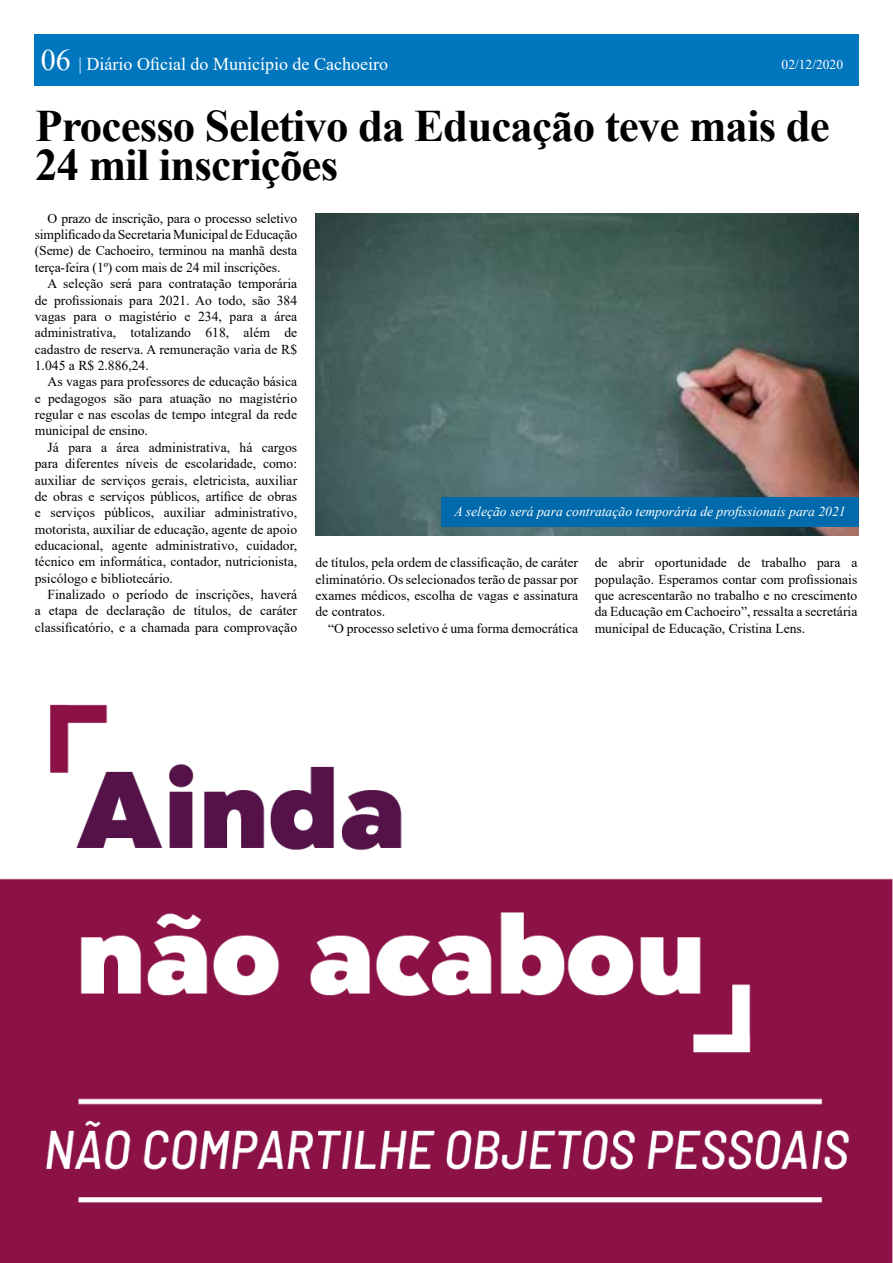
<style>
.page{position:relative;width:893px;height:1263px;background:#fff}
.page>*{position:absolute;margin:0;border:0;box-sizing:border-box;transform-origin:0 0}
.t1{font:700 45px/39px "Times New Roman";letter-spacing:-.02em;color:#000}
.t2{font:18px "Times New Roman";color:#fff}
.t3{font:13.65px/16.4px "Times New Roman";color:#000;text-align:justify}
.t4{font:italic 13.65px "Times New Roman";color:#fff}
.t5{font:13.5px "Times New Roman";color:#fff}
.s1{font-size:30px}
</style>
<div class="page">
<div style="left:34px;top:34px;width:825px;height:52px;background:#0076be"></div>
<img style="left:315px;top:213px;width:543px;height:323px">
<div style="left:441px;top:497px;width:417px;height:30px;background:#006aac"></div>
<img style="left:0;top:704px;width:893px;height:559px">
<h2 class="t2" style="left:41px;top:52px;width:349px"><span class="s1">06</span> | Diário Oficial do Município de Cachoeiro</h2>
<p class="t5" style="left:782px;top:54px;width:63px">02/12/2020</p>
<h1 class="t1" style="left:35px;top:105px;width:796px">Processo Seletivo da Educação teve mais de<br>24 mil inscrições</h1>
<p class="t3" style="left:35px;top:209px;width:264px;text-indent:13px">O prazo de inscrição, para o processo seletivo simplificado da Secretaria Municipal de Educação (Seme) de Cachoeiro, terminou na manhã desta terça-feira (1º) com mais de 24 mil inscrições.</p>
<p class="t3" style="left:35px;top:275px;width:264px;text-indent:13px">A seleção será para contratação temporária de profissionais para 2021. Ao todo, são 384 vagas para o magistério e 234, para a área administrativa, totalizando 618, além de cadastro de reserva. A remuneração varia de R$ 1.045 a R$ 2.886,24.</p>
<p class="t3" style="left:35px;top:373px;width:264px;text-indent:13px">As vagas para professores de educação básica e pedagogos são para atuação no magistério regular e nas escolas de tempo integral da rede municipal de ensino.</p>
<p class="t3" style="left:35px;top:439px;width:264px;text-indent:13px">Já para a área administrativa, há cargos para diferentes níveis de escolaridade, como: auxiliar de serviços gerais, eletricista, auxiliar de obras e serviços públicos, artífice de obras e serviços públicos, auxiliar administrativo, motorista, auxiliar de educação, agente de apoio educacional, agente administrativo, cuidador, técnico em informática, contador, nutricionista, psicólogo e bibliotecário.</p>
<p class="t3" style="left:35px;top:586px;width:264px;text-indent:13px">Finalizado o período de inscrições, haverá a etapa de declaração de títulos, de caráter classificatório, e a chamada para comprovação</p>
<p class="t4" style="left:454px;top:501px;width:393px">A seleção será para contratação temporária de profissionais para 2021</p>
<p class="t3" style="left:315px;top:554px;width:264px">de títulos, pela ordem de classificação, de caráter eliminatório. Os selecionados terão de passar por exames médicos, escolha de vagas e assinatura de contratos.</p>
<p class="t3" style="left:328px;top:619px;width:251px">“O processo seletivo é uma forma democrática</p>
<p class="t3" style="left:595px;top:554px;width:264px">de abrir oportunidade de trabalho para a população. Esperamos contar com profissionais que acrescentarão no trabalho e no crescimento da Educação em Cachoeiro”, ressalta a secretária municipal de Educação, Cristina Lens.</p>
</div>
